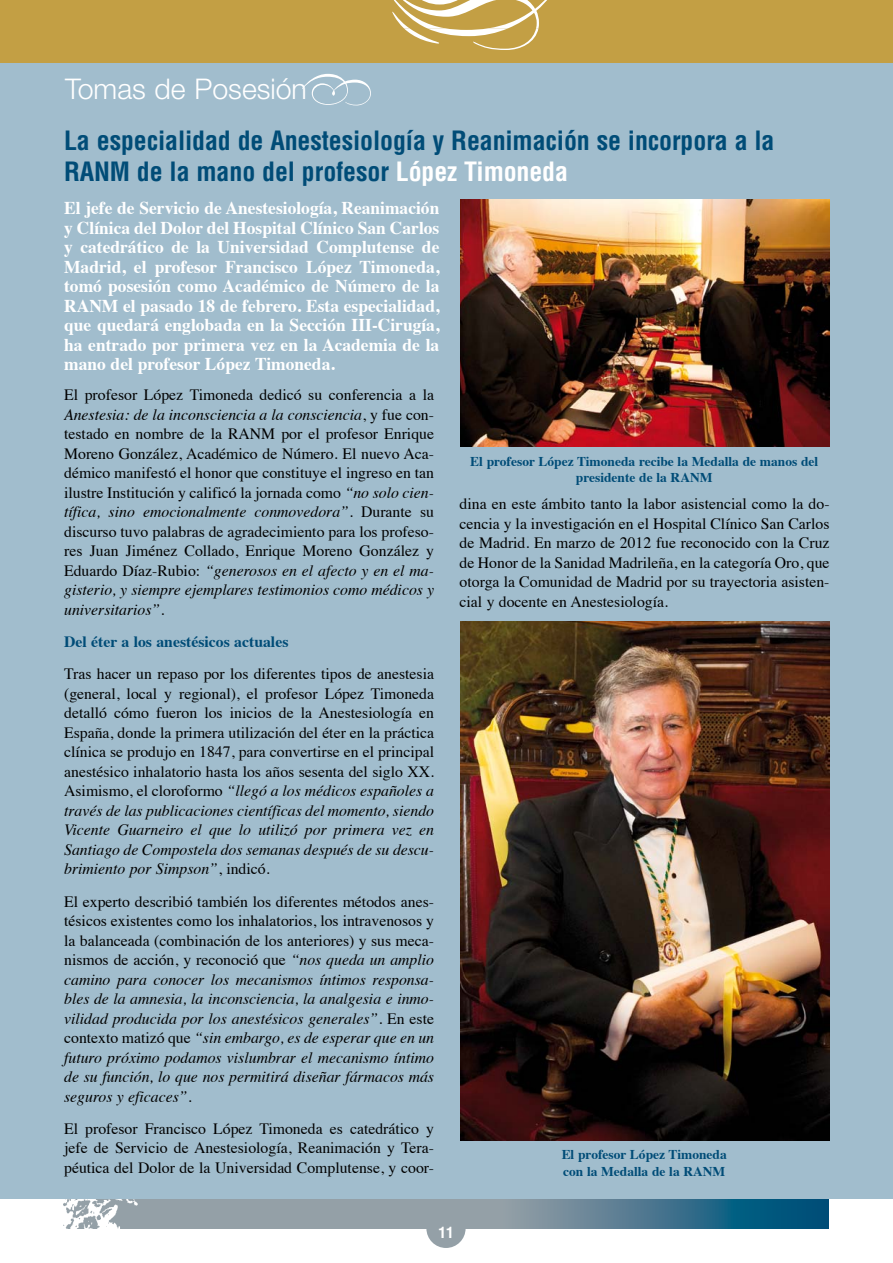
<style>
.page{position:relative;width:893px;height:1263px;background:#fff}
.page>*{position:absolute;margin:0;border:0;box-sizing:border-box;transform-origin:0 0}
.t1{font:300 28.5px "Helvetica Neue LT Pro";color:#fff}
.t2{font:700 condensed 25.95px/31.5px "Helvetica";letter-spacing:-.005em;color:#004c77}
.t3{font:700 18px/19.5px "Times";color:#fff;text-align:justify}
.t4{font:15.75px/19.5px "Times";color:#000;text-align:justify}
.t5{font:italic 15.75px/19.5px "Times";color:#000;text-align:justify}
.t6{font:700 15.75px "Times";color:#004c77}
.t7{font:700 condensed 15px "Helvetica";color:#fff}
.t8{font:700 13.5px/16.5px "Times";color:#004c77}
.s1{color:#fff}
.s2{font-style:italic}
.s3{font-style:normal}
</style>
<div class="page">
<div style="left:63px;top:1199px;width:440px;height:29px;background:#94a0a7"></div>
<svg style="left:503px;top:1199px;width:325px;height:29px"></svg>
<img style="left:63px;top:1199px;width:75px;height:29px">
<div style="left:426px;top:1209px;width:40px;height:39px;background:#94a0a7;border-radius:50%"></div>
<div style="left:0;top:0;width:893px;height:64px;background:#c39f44"></div>
<svg style="left:392px;top:0;width:155px;height:50px"></svg>
<div style="left:0;top:63px;width:893px;height:1135px;background:#a1bdcd"></div>
<svg style="left:302px;top:74px;width:69px;height:31px"></svg>
<img style="left:461px;top:200px;width:368px;height:246px">
<img style="left:461px;top:622px;width:368px;height:519px">
<h1 class="t1" style="left:65px;top:72px;width:243px">Tomas de Posesión</h1>
<h2 class="t2" style="left:64px;top:124px;width:712px">La especialidad de Anestesiología y Reanimación se incorpora a la<br>RANM de la mano del profesor <span class="s1">López Timoneda</span></h2>
<p class="t3" style="left:64px;top:197px;width:377px">El jefe de Servicio de Anestesiología, Reanimación y Clínica del Dolor del Hospital Clínico San Carlos y catedrático de la Universidad Complutense de Madrid, el profesor Francisco López Timoneda, tomó posesión como Académico de Número de la RANM el pasado 18 de febrero. Esta especialidad, que quedará englobada en la Sección III-Cirugía, ha entrado por primera vez en la Academia de la mano del profesor López Timoneda.</p>
<p class="t4" style="left:64px;top:384px;width:371px">El profesor López Timoneda dedicó su conferencia a la <span class="s2">Anestesia: de la inconsciencia a la consciencia</span>, y fue con&shy;testado en nombre de la RANM por el profesor Enrique Moreno González, Académico de Número. El nuevo Aca&shy;démico manifestó el honor que constituye el ingreso en tan ilustre Institución y calificó la jornada como <span class="s2">“no solo cien&shy;tífica, sino emocionalmente conmovedora”</span>. Durante su discurso tuvo palabras de agradecimiento para los profeso&shy;res Juan Jiménez Collado, Enrique Moreno González y Eduardo Díaz-Rubio: <span class="s2">“generosos en el afecto y en el ma&shy;gisterio, y siempre ejemplares testimonios como médicos y universitarios”</span>.</p>
<p class="t6" style="left:64px;top:627px;width:226px">Del éter a los anestésicos actuales</p>
<p class="t4" style="left:64px;top:663px;width:371px">Tras hacer un repaso por los diferentes tipos de anestesia (general, local y regional), el profesor López Timoneda detalló cómo fueron los inicios de la Anestesiología en España, donde la primera utilización del éter en la práctica clínica se produjo en 1847, para convertirse en el principal anestésico inhalatorio hasta los años sesenta del siglo XX.<br>Asimismo, el cloroformo <span class="s2">“llegó a los médicos españoles a través de las publicaciones científicas del momento, siendo Vicente Guarneiro el que lo utilizó por primera vez en Santiago de Compostela dos semanas después de su descu&shy;brimiento por Simpson”</span>, indicó.</p>
<p class="t5" style="left:64px;top:890px;width:371px"><span class="s3">El experto describió también los diferentes métodos anes&shy;tésicos existentes como los inhalatorios, los intravenosos y la balanceada (combinación de los anteriores) y sus meca&shy;nismos de acción, y reconoció que</span> “nos queda un amplio camino para conocer los mecanismos íntimos responsa&shy;bles de la amnesia, la inconsciencia, la analgesia e inmo&shy;vilidad producida por los anestésicos generales”<span class="s3">. En este contexto matizó que</span> “sin embargo, es de esperar que en un futuro próximo podamos vislumbrar el mecanismo íntimo de su función, lo que nos permitirá diseñar fármacos más seguros y eficaces”<span class="s3">.</span></p>
<p class="t4" style="left:64px;top:1117px;width:371px">El profesor Francisco López Timoneda es catedrático y jefe de Servicio de Anestesiología, Reanimación y Tera&shy;péutica del Dolor de la Universidad Complutense, y coor-</p>
<p class="t8" style="left:470px;top:451px;width:349px;text-align:center">El profesor López Timoneda recibe la Medalla de manos del presidente de la RANM</p>
<p class="t4" style="left:460px;top:493px;width:371px">dina en este ámbito tanto la labor asistencial como la do&shy;cencia y la investigación en el Hospital Clínico San Carlos de Madrid. En marzo de 2012 fue reconocido con la Cruz de Honor de la Sanidad Madrileña, en la categoría Oro, que otorga la Comunidad de Madrid por su trayectoria asisten&shy;cial y docente en Anestesiología.</p>
<p class="t8" style="left:562px;top:1145px;width:167px">El profesor López Timoneda con la Medalla de la RANM</p>
<p class="t7" style="left:439px;top:1223px;width:16px">11</p>
</div>
